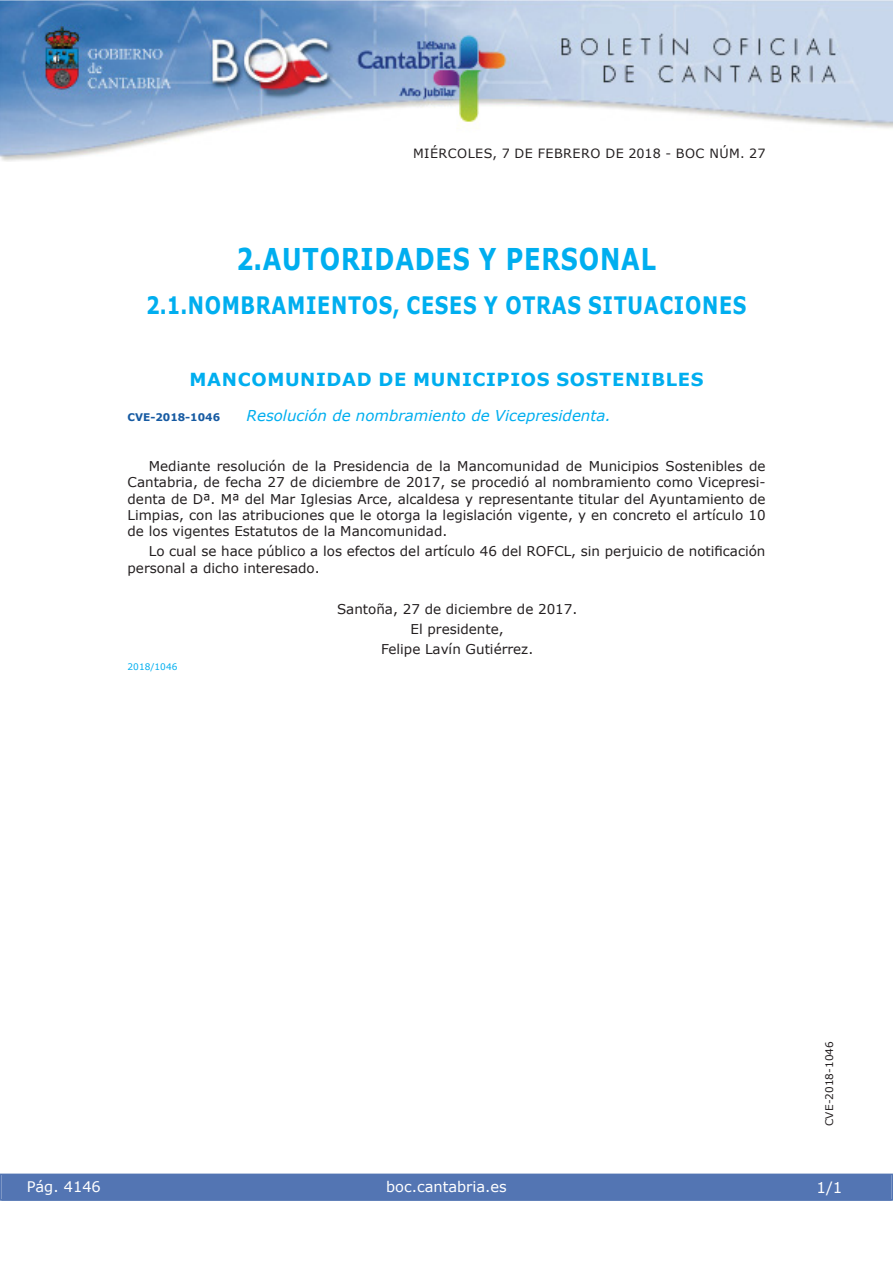
<style>
.page{position:relative;width:893px;height:1263px;background:#fff}
.page>*{position:absolute;margin:0;border:0;box-sizing:border-box;transform-origin:0 0}
.t1{font:700 30px "Verdana";letter-spacing:.035em;color:#00aeef;scale:.8 1}
.t2{font:700 24px "Verdana";letter-spacing:.035em;color:#00aeef;scale:.8 1}
.t3{font:700 18px "Verdana";letter-spacing:.035em;color:#00aeef}
.t4{font:italic 15px "Verdana";color:#00aeef}
.t5{font:15px "Verdana";color:#fff}
.t6{font:14.55px "Verdana";color:#fff}
.t7{font:13.5px/16.2px "Verdana";color:#231f20;text-align:justify}
.t8{font:12.75px "Verdana";letter-spacing:.035em;color:#231f20}
.t9{font:10.5px "Verdana";color:#231f20}
.t10{font:700 10.5px "Verdana";color:#165aa2}
.t11{font:9px "Verdana";color:#00aeef}
</style>
<div class="page">
<img style="left:0;top:0;width:893px;height:161px">
<div style="left:1px;top:1174px;width:890px;height:27px;background:#5375b3"></div>
<div style="left:0;top:1174px;width:893px;height:27px;border:1px solid #5375b3"></div>
<p class="t8" style="left:413px;top:145px;width:354px">MIÉRCOLES, 7 DE FEBRERO DE 2018 - BOC NÚM. 27</p>
<h1 class="t1" style="left:237px;top:240px;width:526px">2.AUTORIDADES Y PERSONAL</h1>
<h2 class="t2" style="left:146px;top:290px;width:752px">2.1.NOMBRAMIENTOS, CESES Y OTRAS SITUACIONES</h2>
<h3 class="t3" style="left:190px;top:368px;width:515px">MANCOMUNIDAD DE MUNICIPIOS SOSTENIBLES</h3>
<p class="t10" style="left:128px;top:410px;width:94px">CVE-2018-1046</p>
<p class="t4" style="left:247px;top:406px;width:366px">Resolución de nombramiento de Vicepresidenta.</p>
<p class="t7" style="left:128px;top:458px;width:639px;text-indent:21px">Mediante resolución de la Presidencia de la Mancomunidad de Municipios Sostenibles de Cantabria, de fecha 27 de diciembre de 2017, se procedió al nombramiento como Vicepresi&shy;denta de Dª. Mª del Mar Iglesias Arce, alcaldesa y representante titular del Ayuntamiento de Limpias, con las atribuciones que le otorga la legislación vigente, y en concreto el artículo 10 de los vigentes Estatutos de la Mancomunidad.</p>
<p class="t7" style="left:128px;top:543px;width:639px;text-indent:21px">Lo cual se hace público a los efectos del artículo 46 del ROFCL, sin perjuicio de notificación personal a dicho interesado.</p>
<p class="t7" style="left:337px;top:598px;width:242px;line-height:20.4px;text-align:center">Santoña, 27 de diciembre de 2017.<br>El presidente,<br>Felipe Lavín Gutiérrez.</p>
<p class="t11" style="left:128px;top:660px;width:51px">2018/1046</p>
<p class="t6" style="left:27px;top:1177px;width:76px">Pág. 4146</p>
<p class="t6" style="left:386px;top:1178px;width:122px">boc.cantabria.es</p>
<p class="t9" style="left:823px;top:1126px;width:87px;rotate:-90deg">CVE-2018-1046</p>
<p class="t5" style="left:816px;top:1178px;width:27px">1/1</p>
</div>
